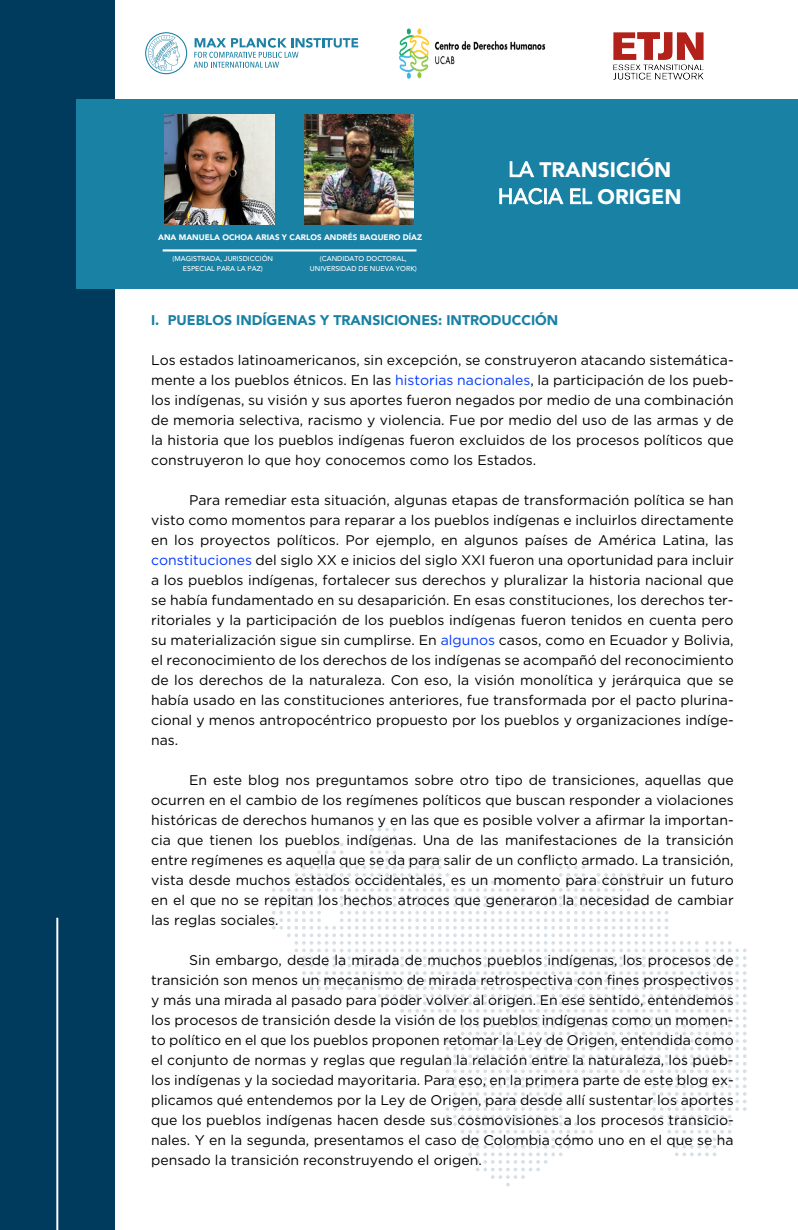
<style>
.page{position:relative;width:798px;height:1230px;background:#fff}
.page>*{position:absolute;margin:0;border:0;box-sizing:border-box;transform-origin:0 0}
.t1{font:900 21px/27px "Avenir";color:#fff;text-align:center}
.t2{font:14px/20px "Gotham";color:#000;text-align:justify}
.t3{font:900 14px "Avenir";color:#1981a4}
.t4{font:900 8px "Avenir";color:#fff}
.t5{font:500 7px/10px "Avenir";color:#fff;text-align:center}
.s1{font-weight:400}
.s2{color:#0037ff}
</style>
<div class="page">
<svg style="left:272px;top:828px;width:474px;height:358px"></svg>
<div style="left:0;top:0;width:115px;height:1230px;background:#003a5d"></div>
<svg style="left:145px;top:32px;width:42px;height:42px"></svg>
<svg style="left:194px;top:38px;width:164px;height:30px"></svg>
<img style="left:399px;top:28px;width:146px;height:51px">
<hr style="left:56px;top:918px;width:2px;height:312px;background:#fff">
<div style="left:76px;top:99px;width:722px;height:190px;background:#1981a4"></div>
<hr style="left:163px;top:249px;width:253px;height:2px;background:#fff">
<img style="left:164px;top:114px;width:111px;height:111px">
<img style="left:304px;top:114px;width:110px;height:111px">
<img style="left:614px;top:32px;width:89px;height:48px">
<p class="t4" style="left:158px;top:230px;width:266px">ANA MANUELA OCHOA ARIAS Y CARLOS ANDRÉS BAQUERO DÍAZ</p>
<p class="t5" style="left:172px;top:253px;width:102px">(MAGISTRADA, JURISDICCIÓN<br>ESPECIAL PARA LA PAZ)</p>
<p class="t5" style="left:310px;top:253px;width:108px">(CANDIDATO DOCTORAL,<br>UNIVERSIDAD DE NUEVA YORK)</p>
<h1 class="t1" style="left:498px;top:155px;width:185px"><span class="s1">LA</span> TRANSICIÓN<br><span class="s1">HACIA EL</span> ORIGEN</h1>
<p class="t3" style="left:151px;top:308px;width:408px">I. PUEBLOS INDÍGENAS Y TRANSICIONES: INTRODUCCIÓN</p>
<p class="t2" style="left:151px;top:350px;width:584px">Los estados latinoamericanos, sin excepción, se construyeron atacando sistemática&shy;mente a los pueblos étnicos. En las <span class="s2">historias nacionales</span>, la participación de los pueb&shy;los indígenas, su visión y sus aportes fueron negados por medio de una combinación de memoria selectiva, racismo y violencia. Fue por medio del uso de las armas y de la historia que los pueblos indígenas fueron excluidos de los procesos políticos que construyeron lo que hoy conocemos como los Estados.</p>
<p class="t2" style="left:151px;top:490px;width:584px;text-indent:38px">Para remediar esta situación, algunas etapas de transformación política se han visto como momentos para reparar a los pueblos indígenas e incluirlos directamente en los proyectos políticos. Por ejemplo, en algunos países de América Latina, las <span class="s2">constituciones</span> del siglo XX e inicios del siglo XXI fueron una oportunidad para incluir a los pueblos indígenas, fortalecer sus derechos y pluralizar la historia nacional que se había fundamentado en su desaparición. En esas constituciones, los derechos ter&shy;ritoriales y la participación de los pueblos indígenas fueron tenidos en cuenta pero su materialización sigue sin cumplirse. En <span class="s2">algunos</span> casos, como en Ecuador y Bolivia, el reconocimiento de los derechos de los indígenas se acompañó del reconocimiento de los derechos de la naturaleza. Con eso, la visión monolítica y jerárquica que se había usado en las constituciones anteriores, fue transformada por el pacto plurina&shy;cional y menos antropocéntrico propuesto por los pueblos y organizaciones indíge&shy;nas.</p>
<p class="t2" style="left:151px;top:770px;width:584px;text-indent:38px">En este blog nos preguntamos sobre otro tipo de transiciones, aquellas que ocurren en el cambio de los regímenes políticos que buscan responder a violaciones históricas de derechos humanos y en las que es posible volver a afirmar la importan&shy;cia que tienen los pueblos indígenas. Una de las manifestaciones de la transición entre regímenes es aquella que se da para salir de un conflicto armado. La transición, vista desde muchos estados occidentales, es un momento para construir un futuro en el que no se repitan los hechos atroces que generaron la necesidad de cambiar las reglas sociales.</p>
<p class="t2" style="left:151px;top:950px;width:584px;text-indent:38px">Sin embargo, desde la mirada de muchos pueblos indígenas, los procesos de transición son menos un mecanismo de mirada retrospectiva con fines prospectivos y más una mirada al pasado para poder volver al origen. En ese sentido, entendemos los procesos de transición desde la visión de los pueblos indígenas como un momen&shy;to político en el que los pueblos proponen retomar la Ley de Origen, entendida como el conjunto de normas y reglas que regulan la relación entre la naturaleza, los pueb&shy;los indígenas y la sociedad mayoritaria. Para eso, en la primera parte de este blog ex&shy;plicamos qué entendemos por la Ley de Origen, para desde allí sustentar los aportes que los pueblos indígenas hacen desde sus cosmovisiones a los procesos transicio&shy;nales. Y en la segunda, presentamos el caso de Colombia cómo uno en el que se ha pensado la transición reconstruyendo el origen.</p>
</div>
